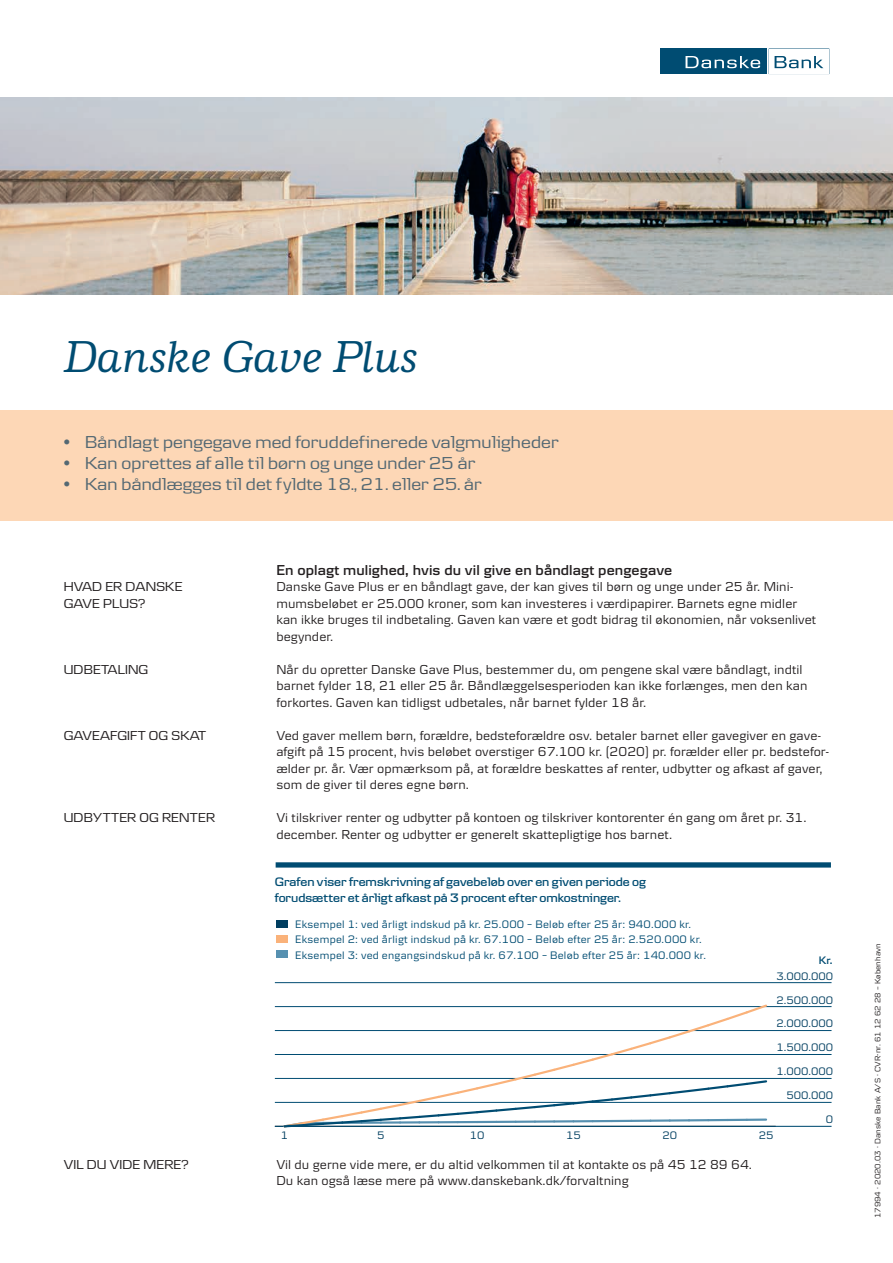
<style>
.page{position:relative;width:893px;height:1263px;background:#fff}
.page>*{position:absolute;margin:0;border:0;box-sizing:border-box;transform-origin:0 0}
.OVERSKRIFT{font:italic 500 46.5px "Danske Human";color:#004c72}
.INTRO_TXT{font:18px "Danske Headline";letter-spacing:.01em;color:#536873}
.BRØDTEKST{font:600 15px "Danske Textv 2";letter-spacing:.005em;color:#231f20}
.BRØDTEKST-2{font:13.5px/16.5px "Danske Textv 2";letter-spacing:.005em;color:#231f20}
.MARGEN_TXT{font:13.5px/16.5px "Danske Headline";letter-spacing:.01em;color:#231f20}
.t1{font:600 12.9px/15.5px "Danske Headline";color:#004c72}
.t2{font:11.25px/15.9px "Danske Textv 2";letter-spacing:.02em;color:#004c72}
.t3{font:11.25px "Danske Textv 2";color:#003e60}
.t4{font:600 11.25px "Danske Textv 2";color:#004c72}
.VARE_NR_OG_DATO{font:8.25px "Danske Textv 2";letter-spacing:.01em;color:#231f20}
</style>
<div class="page">
<div style="left:0;top:410px;width:893px;height:111px;background:#fdd7b6"></div>
<div style="left:660px;top:49px;width:106px;height:25px;background:#004c72"></div>
<svg style="left:685px;top:56px;width:75px;height:12px"></svg>
<svg style="left:774px;top:56px;width:50px;height:13px"></svg>
<div style="left:276px;top:920px;width:12px;height:8px;background:#003e60"></div>
<div style="left:276px;top:935px;width:12px;height:8px;background:#fab27a"></div>
<div style="left:276px;top:951px;width:12px;height:7px;background:#5690b0"></div>
<div style="left:276px;top:862px;width:555px;height:5px;background:#004c72"></div>
<hr style="left:275px;top:1126px;width:556px;height:1px;background:#004c72">
<hr style="left:275px;top:1102px;width:556px;height:1px;background:#004c72">
<hr style="left:275px;top:1078px;width:556px;height:1px;background:#004c72">
<hr style="left:275px;top:1054px;width:556px;height:1px;background:#004c72">
<hr style="left:275px;top:1030px;width:556px;height:1px;background:#004c72">
<hr style="left:275px;top:1006px;width:556px;height:1px;background:#004c72">
<hr style="left:275px;top:982px;width:556px;height:1px;background:#004c72">
<svg style="left:282px;top:1004px;width:487px;height:124px"></svg>
<img style="left:0;top:97px;width:893px;height:197px">
<p class="OVERSKRIFT" style="left:64px;top:330px;width:356px">Danske Gave Plus</p>
<p class="INTRO_TXT" style="left:64px;top:431px;width:496px">• Båndlagt pengegave med foruddefinerede valgmuligheder</p>
<p class="INTRO_TXT" style="left:64px;top:452px;width:413px">• Kan oprettes af alle til børn og unge under 25 år</p>
<p class="INTRO_TXT" style="left:64px;top:473px;width:419px">• Kan båndlægges til det fyldte 18., 21. eller 25. år</p>
<p class="MARGEN_TXT" style="left:64px;top:578px;width:120px">HVAD ER DANSKE<br>GAVE PLUS?</p>
<p class="MARGEN_TXT" style="left:64px;top:661px;width:86px">UDBETALING</p>
<p class="MARGEN_TXT" style="left:64px;top:727px;width:144px">GAVEAFGIFT OG SKAT</p>
<p class="MARGEN_TXT" style="left:64px;top:809px;width:153px">UDBYTTER OG RENTER</p>
<p class="MARGEN_TXT" style="left:64px;top:1156px;width:127px">VIL DU VIDE MERE?</p>
<p class="BRØDTEKST" style="left:276px;top:561px;width:397px">En oplagt mulighed, hvis du vil give en båndlagt pengegave</p>
<p class="BRØDTEKST-2" style="left:276px;top:578px;width:541px">Danske Gave Plus er en båndlagt gave, der kan gives til børn og unge under 25 år. Mini&shy;mumsbeløbet er 25.000 kroner, som kan investeres i værdipapirer. Barnets egne midler kan ikke bruges til indbetaling. Gaven kan være et godt bidrag til økonomien, når voksenlivet begynder.</p>
<p class="BRØDTEKST-2" style="left:276px;top:661px;width:533px">Når du opretter Danske Gave Plus, bestemmer du, om pengene skal være båndlagt, indtil barnet fylder 18, 21 eller 25 år. Båndlæggelsesperioden kan ikke forlænges, men den kan forkortes. Gaven kan tidligst udbetales, når barnet fylder 18 år.</p>
<p class="BRØDTEKST-2" style="left:276px;top:727px;width:554px">Ved gaver mellem børn, forældre, bedsteforældre osv. betaler barnet eller gavegiver en gave&shy;afgift på 15 procent, hvis beløbet overstiger 67.100 kr. (2020) pr. forælder eller pr. bedstefor&shy;ælder pr. år. Vær opmærksom på, at forældre beskattes af renter, udbytter og afkast af gaver, som de giver til deres egne børn.</p>
<p class="BRØDTEKST-2" style="left:276px;top:809px;width:532px">Vi tilskriver renter og udbytter på kontoen og tilskriver kontorenter én gang om året pr. 31. december. Renter og udbytter er generelt skattepligtige hos barnet.</p>
<p class="t1" style="left:275px;top:874px;width:372px">Grafen viser fremskrivning af gavebeløb over en given periode og forudsætter et årligt afkast på 3 procent efter omkostninger.</p>
<p class="t2" style="left:295px;top:916px;width:412px">Eksempel 1: ved årligt indskud på kr. 25.000 – Beløb efter 25 år: 940.000 kr.<br>Eksempel 2: ved årligt indskud på kr. 67.100 – Beløb efter 25 år: 2.520.000 kr.<br>Eksempel 3: ved engangsindskud på kr. 67.100 – Beløb efter 25 år: 140.000 kr.</p>
<p class="t4" style="left:819px;top:954px;width:15px">Kr.</p>
<p class="t3" style="left:776px;top:969px;width:58px">3.000.000</p>
<p class="t3" style="left:776px;top:993px;width:58px">2.500.000</p>
<p class="t3" style="left:776px;top:1017px;width:58px">2.000.000</p>
<p class="t3" style="left:776px;top:1041px;width:58px">1.500.000</p>
<p class="t3" style="left:776px;top:1065px;width:58px">1.000.000</p>
<p class="t3" style="left:786px;top:1089px;width:48px">500.000</p>
<p class="t3" style="left:826px;top:1113px;width:9px">0</p>
<p class="t3" style="left:281px;top:1128px;width:9px">1</p>
<p class="t3" style="left:377px;top:1128px;width:9px">5</p>
<p class="t3" style="left:470px;top:1128px;width:16px">10</p>
<p class="t3" style="left:566px;top:1128px;width:16px">15</p>
<p class="t3" style="left:662px;top:1128px;width:16px">20</p>
<p class="t3" style="left:759px;top:1128px;width:16px">25</p>
<p class="BRØDTEKST-2" style="left:276px;top:1156px;width:477px">Vil du gerne vide mere, er du altid velkommen til at kontakte os på 45 12 89 64.<br>Du kan også læse mere på www.danskebank.dk/forvaltning</p>
<p class="VARE_NR_OG_DATO" style="left:873px;top:1218px;width:277px;rotate:-90deg">17994 · 2020.03 · Danske Bank A/S · CVR-nr. 61 12 62 28 – København</p>
</div>
